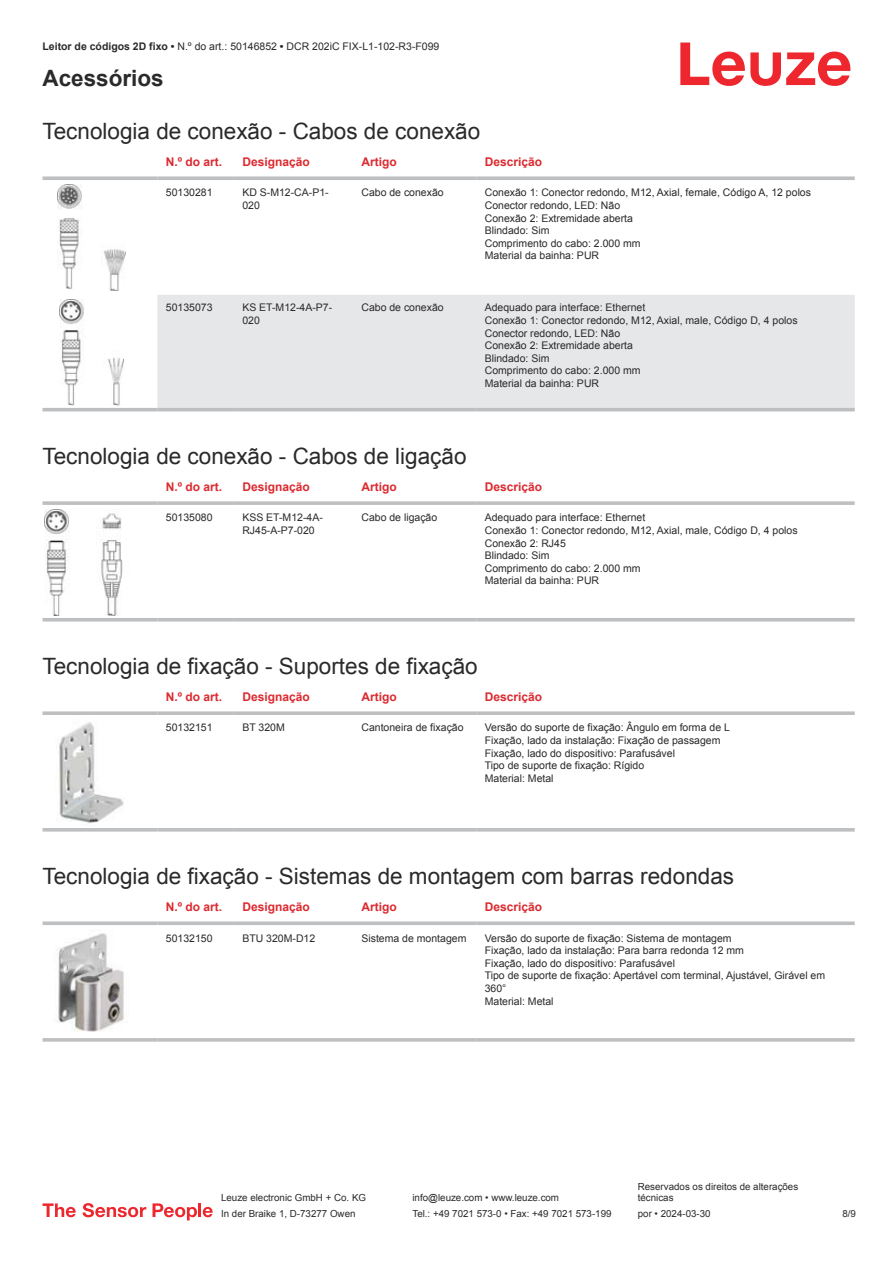
<style>
.page{position:relative;width:893px;height:1263px;background:#fff}
.page>*{position:absolute;margin:0;border:0;box-sizing:border-box;transform-origin:0 0}
.t1{font:22.5px "Arial";color:#2b292a}
.t2{font:700 22.5px "Arial";color:#2b292a}
.t3{font:700 12px "Arial";color:#db2a30}
.t4{font:10.5px/12.6px "Arial";color:#2b292a}
.t5{font:9.75px/11.7px "Arial";color:#2b292a}
.s1{font-weight:700}
</style>
<div class="page">
<svg style="left:680px;top:43px;width:170px;height:43px"></svg>
<div style="left:157px;top:295px;width:698px;height:113px;background:#e6e7e9"></div>
<svg style="left:43px;top:176px;width:114px;height:4px"></svg>
<svg style="left:157px;top:176px;width:77px;height:4px"></svg>
<svg style="left:234px;top:176px;width:119px;height:4px"></svg>
<svg style="left:353px;top:176px;width:123px;height:4px"></svg>
<svg style="left:476px;top:176px;width:379px;height:4px;background:#c4c6c8"></svg>
<hr style="left:43px;top:408px;width:114px;height:3px;background:#bdbfc1">
<hr style="left:157px;top:408px;width:77px;height:3px;background:#bdbfc1">
<hr style="left:234px;top:408px;width:119px;height:3px;background:#bdbfc1">
<hr style="left:353px;top:408px;width:123px;height:3px;background:#bdbfc1">
<hr style="left:476px;top:408px;width:379px;height:3px;background:#bdbfc1">
<img style="left:57px;top:184px;width:68px;height:107px">
<img style="left:59px;top:299px;width:65px;height:106px">
<svg style="left:43px;top:515px;width:812px;height:107px"></svg>
<svg style="left:43px;top:501px;width:114px;height:4px"></svg>
<svg style="left:157px;top:501px;width:77px;height:4px"></svg>
<svg style="left:234px;top:501px;width:119px;height:4px"></svg>
<svg style="left:353px;top:501px;width:123px;height:4px"></svg>
<svg style="left:476px;top:501px;width:379px;height:4px;background:#c3c5c7"></svg>
<hr style="left:43px;top:618px;width:114px;height:3px;background:#bdbfc1">
<hr style="left:157px;top:618px;width:77px;height:3px;background:#bdbfc1">
<hr style="left:234px;top:618px;width:119px;height:3px;background:#bdbfc1">
<hr style="left:353px;top:618px;width:123px;height:3px;background:#bdbfc1">
<hr style="left:476px;top:618px;width:379px;height:3px;background:#bdbfc1">
<img style="left:45px;top:509px;width:93px;height:106px">
<svg style="left:43px;top:831px;width:812px;height:1px"></svg>
<svg style="left:43px;top:711px;width:114px;height:4px"></svg>
<svg style="left:157px;top:711px;width:77px;height:4px"></svg>
<svg style="left:234px;top:711px;width:119px;height:4px"></svg>
<svg style="left:353px;top:711px;width:123px;height:4px"></svg>
<svg style="left:476px;top:711px;width:379px;height:4px;background:#c3c5c7"></svg>
<hr style="left:43px;top:828px;width:114px;height:3px;background:#bdbfc1">
<hr style="left:157px;top:828px;width:77px;height:3px;background:#bdbfc1">
<hr style="left:234px;top:828px;width:119px;height:3px;background:#bdbfc1">
<hr style="left:353px;top:828px;width:123px;height:3px;background:#bdbfc1">
<hr style="left:476px;top:828px;width:379px;height:3px;background:#bdbfc1">
<img style="left:59px;top:722px;width:65px;height:101px">
<svg style="left:43px;top:921px;width:114px;height:4px"></svg>
<svg style="left:157px;top:921px;width:77px;height:4px"></svg>
<svg style="left:234px;top:921px;width:119px;height:4px"></svg>
<svg style="left:353px;top:921px;width:123px;height:4px"></svg>
<svg style="left:476px;top:921px;width:379px;height:4px;background:#c5c6c8"></svg>
<svg style="left:43px;top:1038px;width:114px;height:4px"></svg>
<svg style="left:157px;top:1038px;width:77px;height:4px"></svg>
<svg style="left:234px;top:1038px;width:119px;height:4px"></svg>
<svg style="left:353px;top:1038px;width:123px;height:4px"></svg>
<svg style="left:476px;top:1038px;width:379px;height:4px;background:#c3c5c7"></svg>
<img style="left:54px;top:933px;width:70px;height:99px">
<svg style="left:43px;top:1203px;width:33px;height:14px"></svg>
<svg style="left:83px;top:1203px;width:63px;height:14px"></svg>
<svg style="left:153px;top:1203px;width:44px;height:17px"></svg>
<hr style="left:198px;top:1203px;width:3px;height:14px;background:#ed272d">
<svg style="left:203px;top:1207px;width:10px;height:10px"></svg>
<p class="t4" style="left:43px;top:41px;width:398px"><span class="s1">Leitor de códigos 2D fixo •</span> N.º do art.: 50146852 <span class="s1">•</span> DCR 202iC FIX-L1-102-R3-F099</p>
<h1 class="t2" style="left:43px;top:70px;width:123px">Acessórios</h1>
<h1 class="t1" style="left:43px;top:123px;width:439px">Tecnologia de conexão - Cabos de conexão</h1>
<p class="t3" style="left:166px;top:157px;width:58px">N.º do art.</p>
<p class="t3" style="left:242px;top:157px;width:69px">Designação</p>
<p class="t3" style="left:361px;top:157px;width:37px">Artigo</p>
<p class="t3" style="left:485px;top:157px;width:59px">Descrição</p>
<p class="t4" style="left:166px;top:187px;width:48px">50130281</p>
<p class="t4" style="left:242px;top:187px;width:88px">KD S-M12-CA-P1-<br>020</p>
<p class="t4" style="left:361px;top:187px;width:84px">Cabo de conexão</p>
<p class="t4" style="left:485px;top:187px;width:328px">Conexão 1: Conector redondo, M12, Axial, female, Código A, 12 polos<br>Conector redondo, LED: Não<br>Conexão 2: Extremidade aberta<br>Blindado: Sim<br>Comprimento do cabo: 2.000 mm<br>Material da bainha: PUR</p>
<p class="t4" style="left:166px;top:302px;width:48px">50135073</p>
<p class="t4" style="left:242px;top:302px;width:91px">KS ET-M12-4A-P7-<br>020</p>
<p class="t4" style="left:361px;top:302px;width:84px">Cabo de conexão</p>
<p class="t4" style="left:485px;top:302px;width:314px">Adequado para interface: Ethernet<br>Conexão 1: Conector redondo, M12, Axial, male, Código D, 4 polos<br>Conector redondo, LED: Não<br>Conexão 2: Extremidade aberta<br>Blindado: Sim<br>Comprimento do cabo: 2.000 mm<br>Material da bainha: PUR</p>
<h1 class="t1" style="left:43px;top:448px;width:425px">Tecnologia de conexão - Cabos de ligação</h1>
<p class="t3" style="left:166px;top:482px;width:58px">N.º do art.</p>
<p class="t3" style="left:242px;top:482px;width:69px">Designação</p>
<p class="t3" style="left:361px;top:482px;width:37px">Artigo</p>
<p class="t3" style="left:485px;top:482px;width:59px">Descrição</p>
<p class="t4" style="left:166px;top:512px;width:48px">50135080</p>
<p class="t4" style="left:242px;top:512px;width:82px">KSS ET-M12-4A-<br>RJ45-A-P7-020</p>
<p class="t4" style="left:361px;top:512px;width:77px">Cabo de ligação</p>
<p class="t4" style="left:485px;top:512px;width:314px">Adequado para interface: Ethernet<br>Conexão 1: Conector redondo, M12, Axial, male, Código D, 4 polos<br>Conexão 2: RJ45<br>Blindado: Sim<br>Comprimento do cabo: 2.000 mm<br>Material da bainha: PUR</p>
<h1 class="t1" style="left:43px;top:658px;width:437px">Tecnologia de fixação - Suportes de fixação</h1>
<p class="t3" style="left:166px;top:692px;width:58px">N.º do art.</p>
<p class="t3" style="left:242px;top:692px;width:69px">Designação</p>
<p class="t3" style="left:361px;top:692px;width:37px">Artigo</p>
<p class="t3" style="left:485px;top:692px;width:59px">Descrição</p>
<p class="t4" style="left:166px;top:722px;width:48px">50132151</p>
<p class="t4" style="left:242px;top:722px;width:44px">BT 320M</p>
<p class="t4" style="left:361px;top:722px;width:104px">Cantoneira de fixação</p>
<p class="t4" style="left:485px;top:722px;width:247px">Versão do suporte de fixação: Ângulo em forma de L Fixação, lado da instalação: Fixação de passagem Fixação, lado do dispositivo: Parafusável<br>Tipo de suporte de fixação: Rígido<br>Material: Metal</p>
<h1 class="t1" style="left:43px;top:868px;width:693px">Tecnologia de fixação - Sistemas de montagem com barras redondas</h1>
<p class="t3" style="left:166px;top:902px;width:58px">N.º do art.</p>
<p class="t3" style="left:242px;top:902px;width:69px">Designação</p>
<p class="t3" style="left:361px;top:902px;width:37px">Artigo</p>
<p class="t3" style="left:485px;top:902px;width:59px">Descrição</p>
<p class="t4" style="left:166px;top:932px;width:48px">50132150</p>
<p class="t4" style="left:242px;top:932px;width:74px">BTU 320M-D12</p>
<p class="t4" style="left:361px;top:932px;width:107px">Sistema de montagem</p>
<p class="t4" style="left:485px;top:932px;width:342px">Versão do suporte de fixação: Sistema de montagem<br>Fixação, lado da instalação: Para barra redonda 12 mm<br>Fixação, lado do dispositivo: Parafusável<br>Tipo de suporte de fixação: Apertável com terminal, Ajustável, Girável em 360°<br>Material: Metal</p>
<p class="t5" style="left:221px;top:1193px;width:146px">Leuze electronic GmbH + Co. KG</p>
<p class="t5" style="left:412px;top:1193px;width:148px">info@leuze.com • www.leuze.com</p>
<p class="t5" style="left:638px;top:1181px;width:162px">Reservados os direitos de alterações técnicas</p>
<p class="t5" style="left:221px;top:1209px;width:136px">In der Braike 1, D-73277 Owen</p>
<p class="t5" style="left:412px;top:1209px;width:201px">Tel.: +49 7021 573-0 • Fax: +49 7021 573-199</p>
<p class="t5" style="left:638px;top:1209px;width:74px">por • 2024-03-30</p>
<p class="t5" style="left:842px;top:1209px;width:15px">8 /9</p>
</div>
